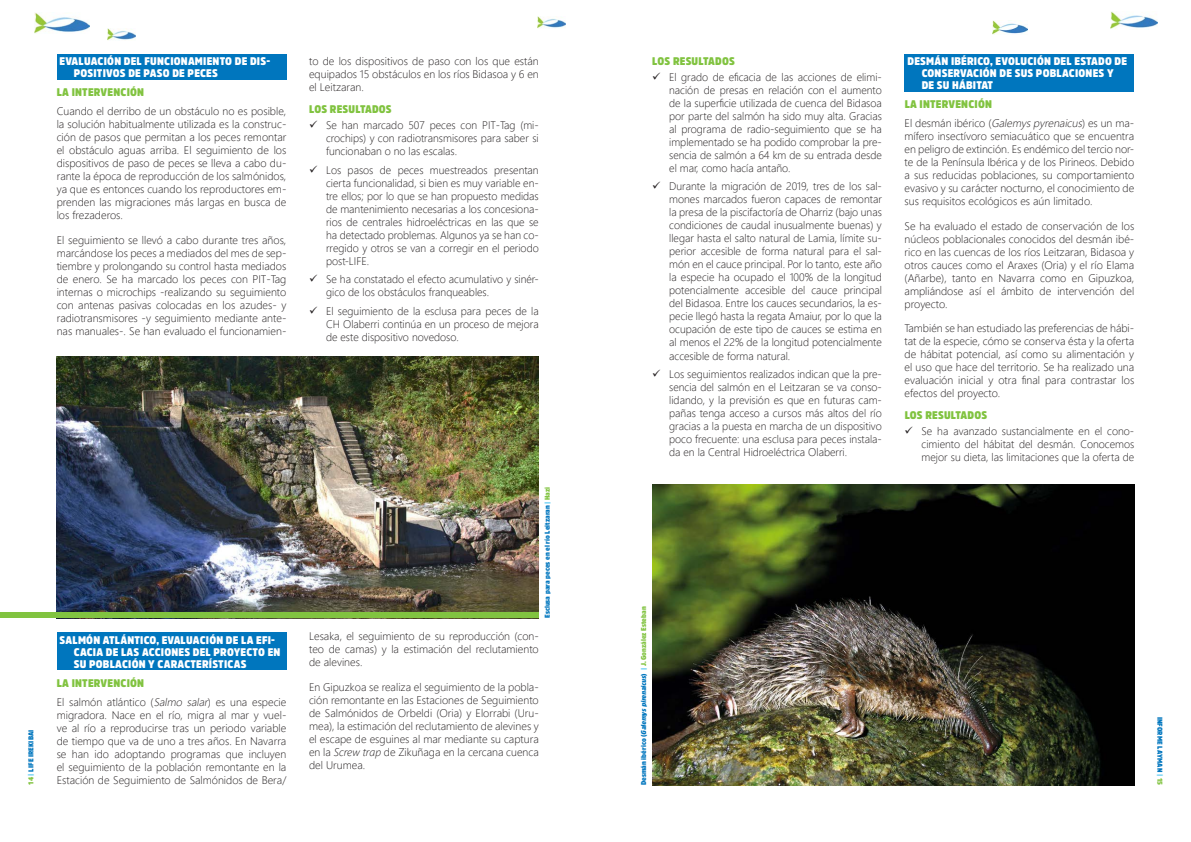
<style>
.page{position:relative;width:1191px;height:842px;background:#fff}
.page>*{position:absolute;margin:0;border:0;box-sizing:border-box;transform-origin:0 0}
.t1{font:300 11px/13px "Segoe UI";color:#231f20;text-align:justify}
.t2{font:900 11px/12px "Amsi Pro Narw";letter-spacing:.02em;color:#fff}
.t3{font:900 11px "Amsi Pro Narw";letter-spacing:.02em;color:#81c340}
.t4{font:italic 900 7px "Amsi Pro Narw";color:#0076be}
.t5{font:900 7px "Amsi Pro Narw";color:#0076be}
.t6{font:900 7px "Amsi Pro Narw";letter-spacing:.02em;color:#0076be}
.s1{color:#81c340}
.s2{color:#63cdf3}
.s3{font-style:italic}
.s4{font-style:normal}
.s5{font-style:normal;color:#63cdf3}
.s6{font-style:normal;color:#81c340}
</style>
<div class="page">
<img style="left:34px;top:13px;width:56px;height:20px">
<img style="left:537px;top:16px;width:28px;height:12px">
<img style="left:1110px;top:11px;width:47px;height:18px">
<img style="left:992px;top:20px;width:35px;height:14px">
<img style="left:107px;top:28px;width:28px;height:12px">
<div style="left:57px;top:54px;width:229px;height:26px;background:#0076be"></div>
<div style="left:904px;top:54px;width:230px;height:38px;background:#0076be"></div>
<img style="left:652px;top:485px;width:482px;height:300px">
<img style="left:57px;top:356px;width:482px;height:256px">
<div style="left:57px;top:632px;width:229px;height:38px;background:#0076be"></div>
<div style="left:0;top:612px;width:539px;height:6px;background:#81c340"></div>
<p class="t2" style="left:74px;top:55px;width:198px;text-indent:-14px">EVALUACIÓN DEL FUNCIONAMIENTO DE DIS-<br>POSITIVOS DE PASO DE PECES</p>
<p class="t3" style="left:57px;top:85px;width:89px">LA INTERVENCIÓN</p>
<p class="t1" style="left:57px;top:104px;width:231px">Cuando el derribo de un obstáculo no es posible, la solución habitualmente utilizada es la construc&shy;ción de pasos que permitan a los peces remontar el obstáculo aguas arriba. El seguimiento de los dispositivos de paso de peces se lleva a cabo du&shy;rante la época de reproducción de los salmónidos, ya que es entonces cuando los reproductores em&shy;prenden las migraciones más largas en busca de los frezaderos.</p>
<p class="t1" style="left:57px;top:232px;width:231px">El seguimiento se llevó a cabo durante tres años, marcándose los peces a mediados del mes de sep&shy;tiembre y prolongando su control hasta mediados de enero. Se ha marcado los peces con PIT-Tag internas o microchips -realizando su seguimiento con antenas pasivas colocadas en los azudes- y radiotransmisores -y seguimiento mediante ante&shy;nas manuales-. Se han evaluado el funcionamien-</p>
<p class="t1" style="left:309px;top:53px;width:231px">to de los dispositivos de paso con los que están equipados 15 obstáculos en los ríos Bidasoa y 6 en el Leitzaran.</p>
<p class="t3" style="left:309px;top:102px;width:84px">LOS RESULTADOS</p>
<p class="t1" style="left:326px;top:117px;width:214px">Se han marcado 507 peces con PIT-Tag (mi&shy;crochips) y con radiotransmisores para saber si funcionaban o no las escalas.</p>
<p class="t1" style="left:326px;top:162px;width:214px">Los pasos de peces muestreados presentan cierta funcionalidad, si bien es muy variable en&shy;tre ellos; por lo que se han propuesto medidas de mantenimiento necesarias a los concesiona&shy;rios de centrales hidroeléctricas en las que se ha detectado problemas. Algunos ya se han co&shy;rregido y otros se van a corregir en el periodo post-LIFE.</p>
<p class="t1" style="left:326px;top:272px;width:214px">Se ha constatado el efecto acumulativo y sinér&shy;gico de los obstáculos franqueables.</p>
<p class="t1" style="left:326px;top:303px;width:214px">El seguimiento de la esclusa para peces de la CH Olaberri continúa en un proceso de mejora de este dispositivo novedoso.</p>
<p class="t6" style="left:26px;top:785px;width:57px;rotate:-90deg"><span class="s1">14</span> <span class="s2">|</span> LIFE IREKIBAI</p>
<p class="t2" style="left:74px;top:633px;width:208px;text-indent:-14px">SALMÓN ATLÁNTICO, EVALUACIÓN DE LA EFI-<br>CACIA DE LAS ACCIONES DEL PROYECTO EN<br>SU POBLACIÓN Y CARACTERÍSTICAS</p>
<p class="t3" style="left:57px;top:676px;width:89px">LA INTERVENCIÓN</p>
<p class="t1" style="left:57px;top:694px;width:231px">El salmón atlántico (<span class="s3">Salmo salar</span>) es una especie migradora. Nace en el río, migra al mar y vuel&shy;ve al río a reproducirse tras un periodo variable de tiempo que va de uno a tres años. En Navarra se han ido adoptando programas que incluyen el seguimiento de la población remontante en la Estación de Seguimiento de Salmónidos de Bera/</p>
<p class="t5" style="left:542px;top:618px;width:133px;rotate:-90deg">Esclusa para peces en el río Leitzaran <span class="s2">|</span> <span class="s1">Hazi</span></p>
<p class="t1" style="left:309px;top:629px;width:231px">Lesaka, el seguimiento de su reproducción (con&shy;teo de camas) y la estimación del reclutamiento de alevines.</p>
<p class="t1" style="left:309px;top:679px;width:231px">En Gipuzkoa se realiza el seguimiento de la pobla&shy;ción remontante en las Estaciones de Seguimiento de Salmónidos de Orbeldi (Oria) y Elorrabi (Uru&shy;mea), la estimación del reclutamiento de alevines y el escape de esguines al mar mediante su captura en la <span class="s3">Screw trap</span> de Zikuñaga en la cercana cuenca del Urumea.</p>
<p class="t3" style="left:652px;top:54px;width:84px">LOS RESULTADOS</p>
<p class="t1" style="left:669px;top:69px;width:214px">El grado de eficacia de las acciones de elimi&shy;nación de presas en relación con el aumento de la superficie utilizada de cuenca del Bidasoa por parte del salmón ha sido muy alta. Gracias al programa de radio-seguimiento que se ha implementado se ha podido comprobar la pre&shy;sencia de salmón a 64 km de su entrada desde el mar, como hacía antaño.</p>
<p class="t1" style="left:669px;top:179px;width:214px">Durante la migración de 2019, tres de los sal&shy;mones marcados fueron capaces de remontar la presa de la piscifactoría de Oharriz (bajo unas condiciones de caudal inusualmente buenas) y llegar hasta el salto natural de Lamia, límite su&shy;perior accesible de forma natural para el sal&shy;món en el cauce principal. Por lo tanto, este año la especie ha ocupado el 100% de la longitud potencialmente accesible del cauce principal del Bidasoa. Entre los cauces secundarios, la es&shy;pecie llegó hasta la regata Amaiur, por lo que la ocupación de este tipo de cauces se estima en al menos el 22% de la longitud potencialmente accesible de forma natural.</p>
<p class="t1" style="left:669px;top:367px;width:214px">Los seguimientos realizados indican que la pre&shy;sencia del salmón en el Leitzaran se va conso&shy;lidando, y la previsión es que en futuras cam&shy;pañas tenga acceso a cursos más altos del río gracias a la puesta en marcha de un dispositivo poco frecuente: una esclusa para peces instala&shy;da en la Central Hidroeléctrica Olaberri.</p>
<p class="t2" style="left:921px;top:55px;width:207px;text-indent:-14px">DESMÁN IBÉRICO, EVOLUCIÓN DEL ESTADO DE<br>CONSERVACIÓN DE SUS POBLACIONES Y<br>DE SU HÁBITAT</p>
<p class="t3" style="left:904px;top:97px;width:89px">LA INTERVENCIÓN</p>
<p class="t1" style="left:904px;top:116px;width:231px">El desmán ibérico (<span class="s3">Galemyspyrenaicus</span>) es un ma&shy;mífero insectívoro semiacuático que se encuentra en peligro de extinción. Es endémico del tercio nor&shy;te de la Península Ibérica y de los Pirineos. Debido a sus reducidas poblaciones, su comportamiento evasivo y su carácter nocturno, el conocimiento de sus requisitos ecológicos es aún limitado.</p>
<p class="t1" style="left:904px;top:218px;width:231px">Se ha evaluado el estado de conservación de los núcleos poblacionales conocidos del desmán ibé&shy;rico en las cuencas de los ríos Leitzaran, Bidasoa y otros cauces como el Araxes (Oria) y el río Elama (Añarbe), tanto en Navarra como en Gipuzkoa, ampliándose así el ámbito de intervención del proyecto.</p>
<p class="t1" style="left:904px;top:320px;width:231px">También se han estudiado las preferencias de hábi&shy;tat de la especie, cómo se conserva ésta y la oferta de hábitat potencial, así como su alimentación y el uso que hace del territorio. Se ha realizado una evaluación inicial y otra final para contrastar los efectos del proyecto.</p>
<p class="t3" style="left:904px;top:408px;width:84px">LOS RESULTADOS</p>
<p class="t1" style="left:921px;top:424px;width:214px">Se ha avanzado sustancialmente en el cono&shy;cimiento del hábitat del desmán. Conocemos mejor su dieta, las limitaciones que la oferta de</p>
<p class="t4" style="left:639px;top:785px;width:180px;rotate:-90deg"><span class="s4">Desmán ibérico (</span>Galemyspirenaicus<span class="s4">)</span> <span class="s5">|</span> <span class="s6">J. González Esteban</span></p>
<p class="t6" style="left:1164px;top:717px;width:70px;rotate:90deg">INFORME LAYMAN <span class="s2">|</span> <span class="s1">15</span></p>
</div>
